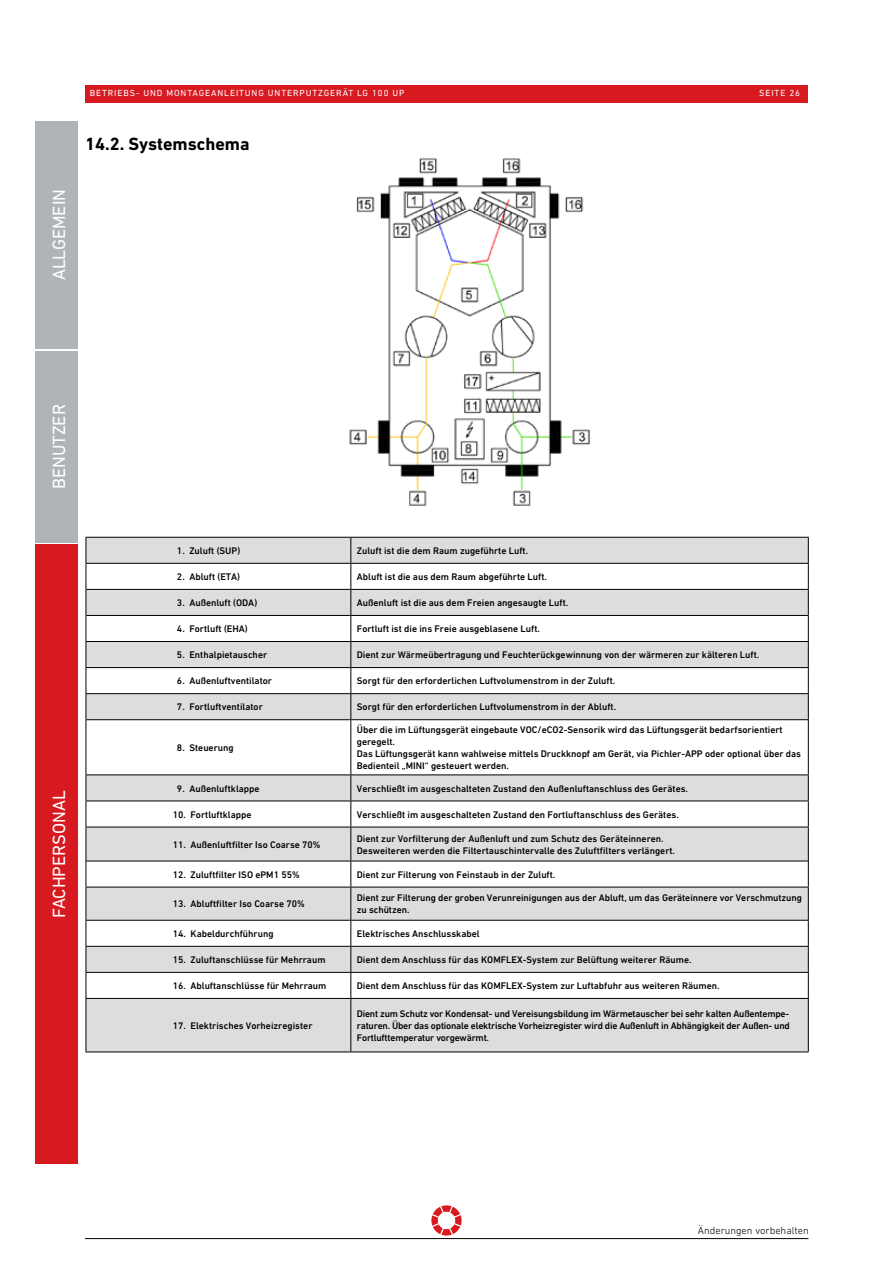
<style>
.page{position:relative;width:893px;height:1263px;background:#fff}
.page>*{position:absolute;margin:0;border:0;box-sizing:border-box;transform-origin:0 0}
.t1{font:18px "DIN Next LT Pro";color:#fff}
.t2{font:700 18px "DIN Next LT Pro";color:#000}
.t3{font:300 10.5px "DIN Next LT Pro";color:#000}
.t4{font:500 9.75px/11.7px "DIN Next LT Pro";color:#000}
.t5{font:9px "DIN Next LT Pro";letter-spacing:.1em;color:#fff}
</style>
<div class="page">
<svg style="left:431px;top:1205px;width:31px;height:30px"></svg>
<div style="left:85px;top:85px;width:723px;height:17px;background:#d71920"></div>
<hr style="left:85px;top:1238px;width:723px;height:1px;background:#000">
<div style="left:35px;top:351px;width:42px;height:191px;background:#b1b4b6"></div>
<div style="left:35px;top:121px;width:42px;height:227px;background:#b1b4b6"></div>
<div style="left:35px;top:544px;width:42px;height:620px;background:#d71920"></div>
<svg style="left:87px;top:720px;width:721px;height:331px;fill:#dcddde"></svg>
<hr style="left:351px;top:720px;width:1px;height:54px;background:#000">
<svg style="left:351px;top:861px;width:1px;height:26px"></svg>
<svg style="left:351px;top:921px;width:1px;height:77px"></svg>
<svg style="left:351px;top:775px;width:1px;height:52px"></svg>
<hr style="left:351px;top:827px;width:1px;height:33px;background:#000">
<hr style="left:86px;top:860px;width:265px;height:1px;background:#000">
<hr style="left:351px;top:860px;width:457px;height:1px;background:#000">
<hr style="left:351px;top:887px;width:1px;height:33px;background:#000">
<hr style="left:86px;top:720px;width:1px;height:54px;background:#000">
<hr style="left:808px;top:720px;width:1px;height:54px;background:#000">
<hr style="left:86px;top:827px;width:1px;height:34px;background:#000">
<hr style="left:808px;top:827px;width:1px;height:34px;background:#000">
<svg style="left:86px;top:861px;width:1px;height:26px"></svg>
<svg style="left:808px;top:861px;width:1px;height:26px"></svg>
<svg style="left:86px;top:537px;width:723px;height:183px"></svg>
<hr style="left:86px;top:667px;width:265px;height:1px;background:#000">
<hr style="left:351px;top:667px;width:458px;height:1px;background:#000">
<hr style="left:86px;top:774px;width:265px;height:1px;background:#000">
<hr style="left:351px;top:774px;width:458px;height:1px;background:#000">
<hr style="left:86px;top:800px;width:265px;height:1px;background:#000">
<svg style="left:86px;top:775px;width:1px;height:52px"></svg>
<hr style="left:351px;top:800px;width:458px;height:1px;background:#000">
<svg style="left:808px;top:775px;width:1px;height:52px"></svg>
<hr style="left:86px;top:827px;width:265px;height:1px;background:#000">
<hr style="left:351px;top:827px;width:458px;height:1px;background:#000">
<hr style="left:86px;top:887px;width:265px;height:1px;background:#000">
<hr style="left:86px;top:887px;width:1px;height:33px;background:#000">
<hr style="left:351px;top:887px;width:458px;height:1px;background:#000">
<hr style="left:808px;top:887px;width:1px;height:33px;background:#000">
<hr style="left:86px;top:920px;width:265px;height:1px;background:#000">
<hr style="left:351px;top:920px;width:458px;height:1px;background:#000">
<hr style="left:86px;top:946px;width:265px;height:1px;background:#000">
<svg style="left:86px;top:921px;width:1px;height:77px"></svg>
<hr style="left:351px;top:946px;width:458px;height:1px;background:#000">
<svg style="left:808px;top:921px;width:1px;height:77px"></svg>
<hr style="left:86px;top:972px;width:265px;height:1px;background:#000">
<hr style="left:351px;top:972px;width:458px;height:1px;background:#000">
<hr style="left:86px;top:999px;width:1px;height:52px;background:#000">
<hr style="left:86px;top:998px;width:265px;height:1px;background:#000">
<hr style="left:351px;top:998px;width:458px;height:1px;background:#000">
<hr style="left:351px;top:999px;width:1px;height:52px;background:#000">
<hr style="left:808px;top:999px;width:1px;height:52px;background:#000">
<hr style="left:86px;top:1051px;width:265px;height:1px;background:#000">
<hr style="left:351px;top:1051px;width:457px;height:1px;background:#000">
<img style="left:349px;top:158px;width:241px;height:348px">
<h1 class="t1" style="left:49px;top:280px;width:93px;rotate:-90deg">ALLGEMEIN</h1>
<p class="t5" style="left:90px;top:88px;width:316px">BETRIEBS- UND MONTAGEANLEITUNG UNTERPUTZGERÄT LG 100 UP</p>
<p class="t5" style="left:759px;top:88px;width:42px">SEITE 26</p>
<h1 class="t2" style="left:85px;top:133px;width:166px">14.2. Systemschema</h1>
<h1 class="t1" style="left:49px;top:489px;width:86px;rotate:-90deg">BENUTZER</h1>
<h1 class="t1" style="left:49px;top:918px;width:129px;rotate:-90deg">FACHPERSONAL</h1>
<p class="t4" style="left:177px;top:545px;width:65px">1. Zuluft (SUP)</p>
<p class="t4" style="left:357px;top:545px;width:173px">Zuluft ist die dem Raum zugeführte Luft.</p>
<p class="t4" style="left:177px;top:571px;width:65px">2. Abluft (ETA)</p>
<p class="t4" style="left:357px;top:571px;width:192px">Abluft ist die aus dem Raum abgeführte Luft.</p>
<p class="t4" style="left:177px;top:597px;width:82px">3. Außenluft (ODA)</p>
<p class="t4" style="left:357px;top:597px;width:213px">Außenluft ist die aus dem Freien angesaugte Luft.</p>
<p class="t4" style="left:177px;top:623px;width:72px">4. Fortluft (EHA)</p>
<p class="t4" style="left:357px;top:623px;width:185px">Fortluft ist die ins Freie ausgeblasene Luft.</p>
<p class="t4" style="left:177px;top:649px;width:92px">5. Enthalpietauscher</p>
<p class="t4" style="left:357px;top:649px;width:404px">Dient zur Wärmeübertragung und Feuchterückgewinnung von der wärmeren zur kälteren Luft.</p>
<p class="t4" style="left:177px;top:675px;width:97px">6. Außenluftventilator</p>
<p class="t4" style="left:357px;top:675px;width:260px">Sorgt für den erforderlichen Luftvolumenstrom in der Zuluft.</p>
<p class="t4" style="left:177px;top:701px;width:87px">7. Fortluftventilator</p>
<p class="t4" style="left:357px;top:701px;width:261px">Sorgt für den erforderlichen Luftvolumenstrom in der Abluft.</p>
<p class="t4" style="left:177px;top:742px;width:58px">8. Steuerung</p>
<p class="t4" style="left:357px;top:724px;width:446px">Über die im Lüftungsgerät eingebaute VOC/eCO2-Sensorik wird das Lüftungsgerät bedarfsorientiert geregelt.<br>Das Lüftungsgerät kann wahlweise mittels Druckknopf am Gerät, via Pichler-APP oder optional über das Bedienteil „MINI“ gesteuert werden.</p>
<p class="t4" style="left:177px;top:782px;width:84px">9. Außenluftklappe</p>
<p class="t4" style="left:357px;top:782px;width:333px">Verschließt im ausgeschalteten Zustand den Außenluftanschluss des Gerätes.</p>
<p class="t4" style="left:173px;top:808px;width:80px">10. Fortluftklappe</p>
<p class="t4" style="left:357px;top:808px;width:323px">Verschließt im ausgeschalteten Zustand den Fortluftanschluss des Gerätes.</p>
<p class="t4" style="left:173px;top:838px;width:149px">11. Außenluftfilter Iso Coarse 70%</p>
<p class="t4" style="left:357px;top:832px;width:320px">Dient zur Vorfilterung der Außenluft und zum Schutz des Geräteinneren.<br>Desweiteren werden die Filtertauschintervalle des Zuluftfilters verlängert.</p>
<p class="t4" style="left:173px;top:868px;width:128px">12. Zuluftfilter ISO ePM1 55%</p>
<p class="t4" style="left:357px;top:868px;width:200px">Dient zur Filterung von Feinstaub in der Zuluft.</p>
<p class="t4" style="left:173px;top:898px;width:134px">13. Abluftfilter Iso Coarse 70%</p>
<p class="t4" style="left:357px;top:892px;width:447px">Dient zur Filterung der groben Verunreinigungen aus der Abluft, um das Geräteinnere vor Verschmutzung zu schützen.</p>
<p class="t4" style="left:173px;top:928px;width:102px">14. Kabeldurchführung</p>
<p class="t4" style="left:357px;top:928px;width:124px">Elektrisches Anschlusskabel</p>
<p class="t4" style="left:173px;top:954px;width:154px">15. Zuluftanschlüsse für Mehrraum</p>
<p class="t4" style="left:357px;top:954px;width:336px">Dient dem Anschluss für das KOMFLEX-System zur Belüftung weiterer Räume.</p>
<p class="t4" style="left:173px;top:980px;width:155px">16. Abluftanschlüsse für Mehrraum</p>
<p class="t4" style="left:357px;top:980px;width:364px">Dient dem Anschluss für das KOMFLEX-System zur Luftabfuhr aus weiteren Räumen.</p>
<p class="t4" style="left:173px;top:1019px;width:141px">17. Elektrisches Vorheizregister</p>
<p class="t4" style="left:357px;top:1008px;width:434px;text-align:justify">Dient zum Schutz vor Kondensat- und Vereisungsbildung im Wärmetauscher bei sehr kalten Außentempe&shy;raturen. Über das optionale elektrische Vorheizregister wird die Außenluft in Abhängigkeit der Außen- und Fortlufttemperatur vorgewärmt.</p>
<p class="t3" style="left:698px;top:1224px;width:112px">Änderungen vorbehalten</p>
</div>
